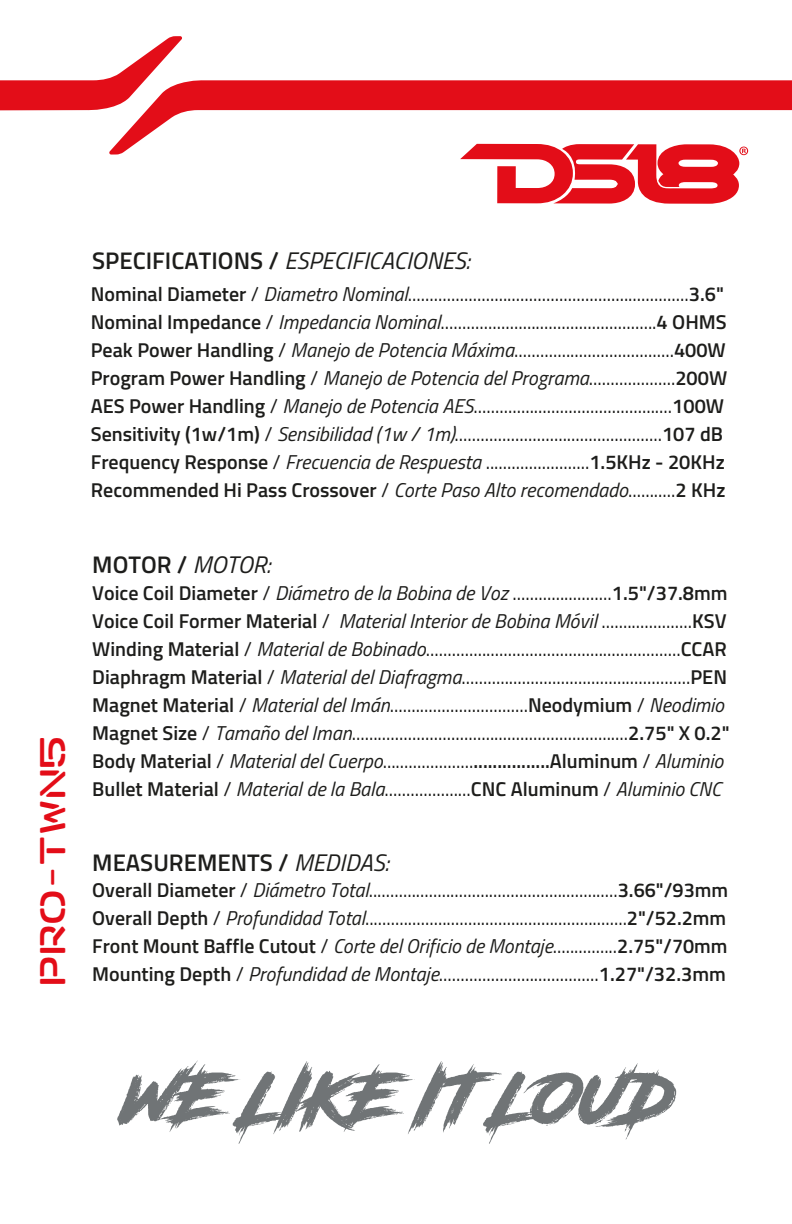
<style>
.page{position:relative;width:792px;height:1224px;background:#fff}
.page>*{position:absolute;margin:0;border:0;box-sizing:border-box;transform-origin:0 0}
.t1{font:42.6px "Antaris ST CF";color:#e30d18}
.t2{font:600 24px "Titillium Web";color:#1d1d1b}
.t3{font:italic 24px "Titillium Web";color:#1d1d1b}
.t4{font:20px/28px "Titillium Web";color:#1d1d1b}
.s1{font-weight:600;font-style:normal}
.s2{font-weight:600}
.s3{font-style:italic}
.s4{font-weight:400;font-style:italic}
</style>
<div class="page">
<svg style="left:109px;top:80px;width:683px;height:75px"></svg>
<svg style="left:117px;top:1060px;width:559px;height:84px"></svg>
<svg style="left:460px;top:144px;width:288px;height:60px"></svg>
<svg style="left:0;top:36px;width:183px;height:75px"></svg>
<h1 class="t1" style="left:33px;top:986px;width:252px;rotate:-90deg">PRO-TWN5</h1>
<p class="t3" style="left:92px;top:243px;width:379px"><span class="s1">SPECIFICATIONS /</span> ESPECIFICACIONES:</p>
<p class="t4" style="left:91px;top:279px;width:638px"><span class="s2">Nominal Diameter</span> / <span class="s3">Diametro Nominal</span>.................................................................<span class="s2">3.6" Nominal Impedance</span> / <span class="s3">Impedancia Nominal</span>..................................................<span class="s2">4 OHMS Peak Power Handling</span> / <span class="s3">Manejo de Potencia Máxima</span>.....................................<span class="s2">400W Program Power Handling</span> / <span class="s3">Manejo de Potencia del Programa</span>....................<span class="s2">200W AES Power Handling</span> / <span class="s3">Manejo de Potencia AES</span>..............................................<span class="s2">100W Sensitivity (1w/1m)</span> / <span class="s3">Sensibilidad (1w / 1m)</span>................................................<span class="s2">107 dB Frequency Response</span> / <span class="s3">Frecuencia de Respuesta</span> ........................<span class="s2">1.5KHz - 20KHz Recommended Hi Pass Crossover</span> / <span class="s3">Corte Paso Alto recomendado</span>...........<span class="s2">2 KHz</span></p>
<p class="t2" style="left:92px;top:547px;width:180px">MOTOR / <span class="s4">MOTOR:</span></p>
<p class="t4" style="left:92px;top:578px;width:639px"><span class="s2">Voice Coil Diameter</span> / <span class="s3">Diámetro de la Bobina de Voz</span> .......................<span class="s2">1.5"/37.8mm Voice Coil Former Material</span> / <span class="s3">Material Interior de Bobina Móvil</span> .....................<span class="s2">KSV Winding Material</span> / <span class="s3">Material de Bobinado</span>...........................................................<span class="s2">CCAR Diaphragm Material</span> / <span class="s3">Material del Diafragma</span>.....................................................<span class="s2">PEN Magnet Material</span> / <span class="s3">Material del Imán</span>................................<span class="s2">Neodymium</span> / <span class="s3">Neodimio </span><span class="s2">Magnet Size</span> / <span class="s3">Tamaño del Iman</span>................................................................<span class="s2">2.75" X 0.2" Body Material</span> / <span class="s3">Material del Cuerpo</span>.....................<span class="s2">................Aluminum</span> / <span class="s3">Aluminio </span><span class="s2">Bullet Material</span> / <span class="s3">Material de la Bala</span>....................<span class="s2">CNC Aluminum</span> / <span class="s3">Aluminio CNC</span></p>
<p class="t2" style="left:92px;top:845px;width:298px">MEASUREMENTS / <span class="s4">MEDIDAS:</span></p>
<p class="t4" style="left:92px;top:875px;width:637px;text-align:justify"><span class="s2">Overall Diameter</span> / <span class="s3">Diámetro Total</span>..........................................................<span class="s2">3.66"/93mm Overall Depth</span> / <span class="s3">Profundidad Total</span>.............................................................<span class="s2">2"/52.2mm Front Mount Baffle Cutout</span> / <span class="s3">Corte del Orificio de Montaje</span>...............<span class="s2">2.75"/70mm</span></p>
<p class="t4" style="left:92px;top:959px;width:635px"><span class="s2">Mounting Depth</span> / <span class="s3">Profundidad de Montaje</span>.....................................<span class="s2">1.27"/32.3mm</span></p>
</div>
